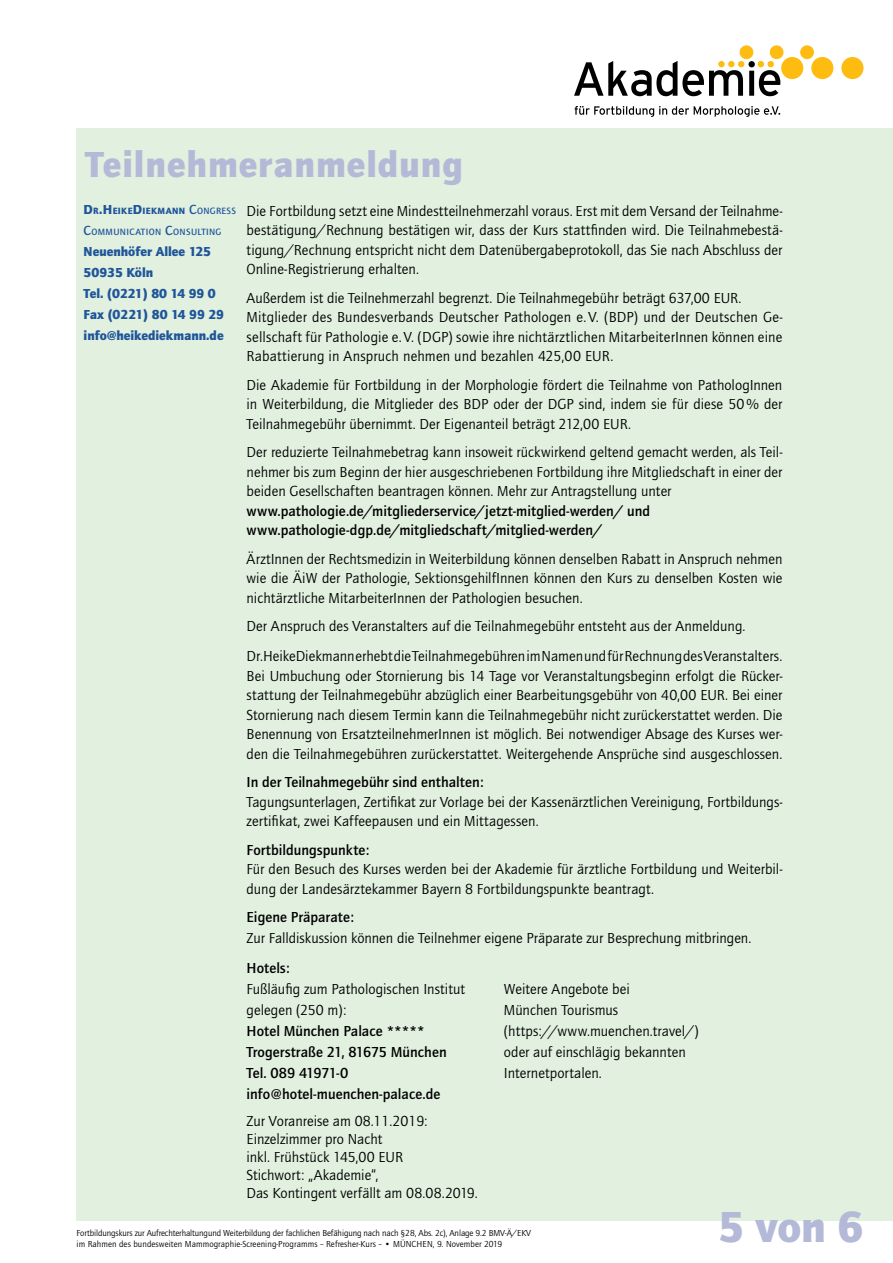
<style>
.page{position:relative;width:893px;height:1263px;background:#fff}
.page>*{position:absolute;margin:0;border:0;box-sizing:border-box;transform-origin:0 0}
.t1{font:900 45px "Quay Itc T";color:#b4b9d7}
.t2{font:900 37.5px "Quay Itc T";letter-spacing:.025em;color:#b4b9d7}
.t3{font:15px/19.5px "Quay Itc T";color:#000}
.t4{font:700 15px/21px "Quay Itc T";color:#000}
.t5{font:900 13.5px/21px "Quay Itc T";color:#20559a}
.t6{font:900 9.45px "Quay Itc T";letter-spacing:.035em;color:#20559a}
.t7{font:700 9.45px "Quay Itc T";letter-spacing:.035em;color:#20559a}
.t8{font:9px/11.2px "Quay Itc T";letter-spacing:-.01em;color:#000}
.s1{font-size:13.5px}
.s2{font-weight:700;font-size:13.5px}
.s3{font-weight:700}
</style>
<div class="page">
<div style="left:77px;top:128px;width:816px;height:1092px;background:#e1f0df"></div>
<svg style="left:575px;top:106px;width:205px;height:11px"></svg>
<svg style="left:574px;top:61px;width:206px;height:35px"></svg>
<div style="left:767px;top:61px;width:7px;height:6px;background:#febc11;border-radius:50%"></div>
<div style="left:740px;top:46px;width:13px;height:13px;background:#febc11;border-radius:50%"></div>
<div style="left:740px;top:46px;width:13px;height:13px;border:1px solid #febc11;border-radius:50%"></div>
<div style="left:770px;top:46px;width:13px;height:13px;background:#febc11;border-radius:50%"></div>
<div style="left:770px;top:46px;width:13px;height:13px;border:1px solid #febc11;border-radius:50%"></div>
<div style="left:801px;top:46px;width:12px;height:13px;background:#febc11;border-radius:50%"></div>
<div style="left:801px;top:46px;width:12px;height:13px;border:1px solid #febc11;border-radius:50%"></div>
<div style="left:781px;top:57px;width:22px;height:22px;background:#febc11;border-radius:50%"></div>
<div style="left:811px;top:57px;width:22px;height:22px;background:#febc11;border-radius:50%"></div>
<div style="left:841px;top:57px;width:22px;height:22px;background:#febc11;border-radius:50%"></div>
<div style="left:718px;top:61px;width:7px;height:6px;background:#febc11;border-radius:50%"></div>
<h2 class="t2" style="left:85px;top:143px;width:379px">Teilnehmeranmeldung</h2>
<p class="t3" style="left:247px;top:201px;width:537px;text-align:justify">Die Fortbildung setzt eine Mindestteilnehmerzahl voraus. Erst mit dem Versand der Teilnahme&shy;bestätigung/Rechnung bestätigen wir, dass der Kurs stattfinden wird. Die Teilnahmebestä&shy;tigung/Rechnung entspricht nicht dem Datenübergabeprotokoll, das Sie nach Abschluss der Online-Registrierung erhalten.</p>
<p class="t3" style="left:247px;top:288px;width:537px">Außerdem ist die Teilnehmerzahl begrenzt. Die Teilnahmegebühr beträgt 637,00 EUR.<br>Mitglieder des Bundesverbands Deutscher Pathologen e. V. (BDP) und der Deutschen Ge&shy;sellschaft für Pathologie e. V. (DGP) sowie ihre nichtärztlichen MitarbeiterInnen können eine Rabattierung in Anspruch nehmen und bezahlen 425,00 EUR.</p>
<p class="t3" style="left:247px;top:375px;width:537px;text-align:justify">Die Akademie für Fortbildung in der Morphologie fördert die Teilnahme von PathologInnen in Weiterbildung, die Mitglieder des BDP oder der DGP sind, indem sie für diese 50% der Teilnahmegebühr übernimmt. Der Eigenanteil beträgt 212,00 EUR.</p>
<p class="t3" style="left:247px;top:442px;width:537px;text-align:justify">Der reduzierte Teilnahmebetrag kann insoweit rückwirkend geltend gemacht werden, als Teil&shy;nehmer bis zum Beginn der hier ausgeschriebenen Fortbildung ihre Mitgliedschaft in einer der beiden Gesellschaften beantragen können. Mehr zur Antragstellung unter</p>
<p class="t4" style="left:247px;top:501px;width:405px;line-height:19.5px">www.pathologie.de/mitgliederservice/jetzt-mitglied-werden/ und www.pathologie-dgp.de/mitgliedschaft/mitglied-werden/</p>
<p class="t3" style="left:247px;top:549px;width:537px;text-align:justify">ÄrztInnen der Rechtsmedizin in Weiterbildung können denselben Rabatt in Anspruch nehmen wie die ÄiW der Pathologie, SektionsgehilfInnen können den Kurs zu denselben Kosten wie nichtärztliche MitarbeiterInnen der Pathologien besuchen.</p>
<p class="t3" style="left:247px;top:611px;width:537px;line-height:30px">Der Anspruch des Veranstalters auf die Teilnahmegebühr entsteht aus der Anmeldung.<br>Dr.HeikeDiekmann erhebt die Teilnahmegebühren im Namen und für Rechnung des Veranstalters.</p>
<p class="t3" style="left:247px;top:666px;width:537px;text-align:justify">Bei Umbuchung oder Stornierung bis 14 Tage vor Veranstaltungsbeginn erfolgt die Rücker&shy;stattung der Teilnahmegebühr abzüglich einer Bearbeitungsgebühr von 40,00 EUR. Bei einer Stornierung nach diesem Termin kann die Teilnahmegebühr nicht zurückerstattet werden. Die Benennung von ErsatzteilnehmerInnen ist möglich. Bei notwendiger Absage des Kurses wer&shy;den die Teilnahmegebühren zurückerstattet. Weitergehende Ansprüche sind ausgeschlossen.</p>
<p class="t4" style="left:247px;top:772px;width:239px">In der Teilnahmegebühr sind enthalten:</p>
<p class="t3" style="left:247px;top:792px;width:537px">Tagungsunterlagen, Zertifikat zur Vorlage bei der Kassenärztlichen Vereinigung, Fortbildungs&shy;zertifikat, zwei Kaffeepausen und ein Mittagessen.</p>
<p class="t4" style="left:247px;top:839px;width:124px">Fortbildungspunkte:</p>
<p class="t3" style="left:247px;top:859px;width:537px">Für den Besuch des Kurses werden bei der Akademie für ärztliche Fortbildung und Weiterbil&shy;dung der Landesärztekammer Bayern 8 Fortbildungspunkte beantragt.</p>
<p class="t4" style="left:247px;top:907px;width:109px">Eigene Präparate:</p>
<p class="t3" style="left:247px;top:928px;width:506px">Zur Falldiskussion können die Teilnehmer eigene Präparate zur Besprechung mitbringen.</p>
<p class="t4" style="left:247px;top:958px;width:45px">Hotels:</p>
<p class="t3" style="left:247px;top:979px;width:220px;line-height:21px">Fußläufig zum Pathologischen Institut gelegen (250 m):</p>
<p class="t4" style="left:247px;top:1021px;width:202px">Hotel München Palace *****<br>Trogerstraße 21, 81675 München<br>Tel. 089 41971-0 info@hotel-muenchen-palace.de</p>
<p class="t3" style="left:247px;top:1112px;width:233px;line-height:17.9px">Zur Voranreise am 08.11.2019:<br>Einzelzimmer pro Nacht<br>inkl. Frühstück 145,00 EUR<br>Stichwort: „Akademie“,<br>Das Kontingent verfällt am 08.08.2019.</p>
<p class="t8" style="left:77px;top:1227px;width:456px">Fortbildungskurs zur Aufrechterhaltungund Weiterbildung der fachlichen Befähigung nach nach §28, Abs. 2c), Anlage 9.2 BMV-Ä/EKV im Rahmen des bundesweiten Mammographie-Screening-Programms – Refresher-Kurs – • MÜNCHEN, 9. November 2019</p>
<p class="t6" style="left:84px;top:205px;width:154px"><span class="s1">D</span>R<span class="s1">.H</span>EIKE<span class="s1">D</span>IEKMANN <span class="s2">C</span><span class="s3">ONGRESS</span></p>
<p class="t7" style="left:84px;top:226px;width:139px"><span class="s1">C</span>OMMUNICATION <span class="s1">C</span>ONSULTING</p>
<p class="t5" style="left:84px;top:241px;width:142px">Neuenhöfer Allee 125<br>50935 Köln<br>Tel. (0221) 80 14 99 0<br>Fax (0221) 80 14 99 29 info@heikediekmann.de</p>
<p class="t3" style="left:504px;top:979px;width:196px;line-height:21px">Weitere Angebote bei<br>München Tourismus (https://www.muenchen.travel/) oder auf einschlägig bekannten<br>Internetportalen.</p>
<h1 class="t1" style="left:718px;top:1200px;width:147px">5 von 6</h1>
</div>
